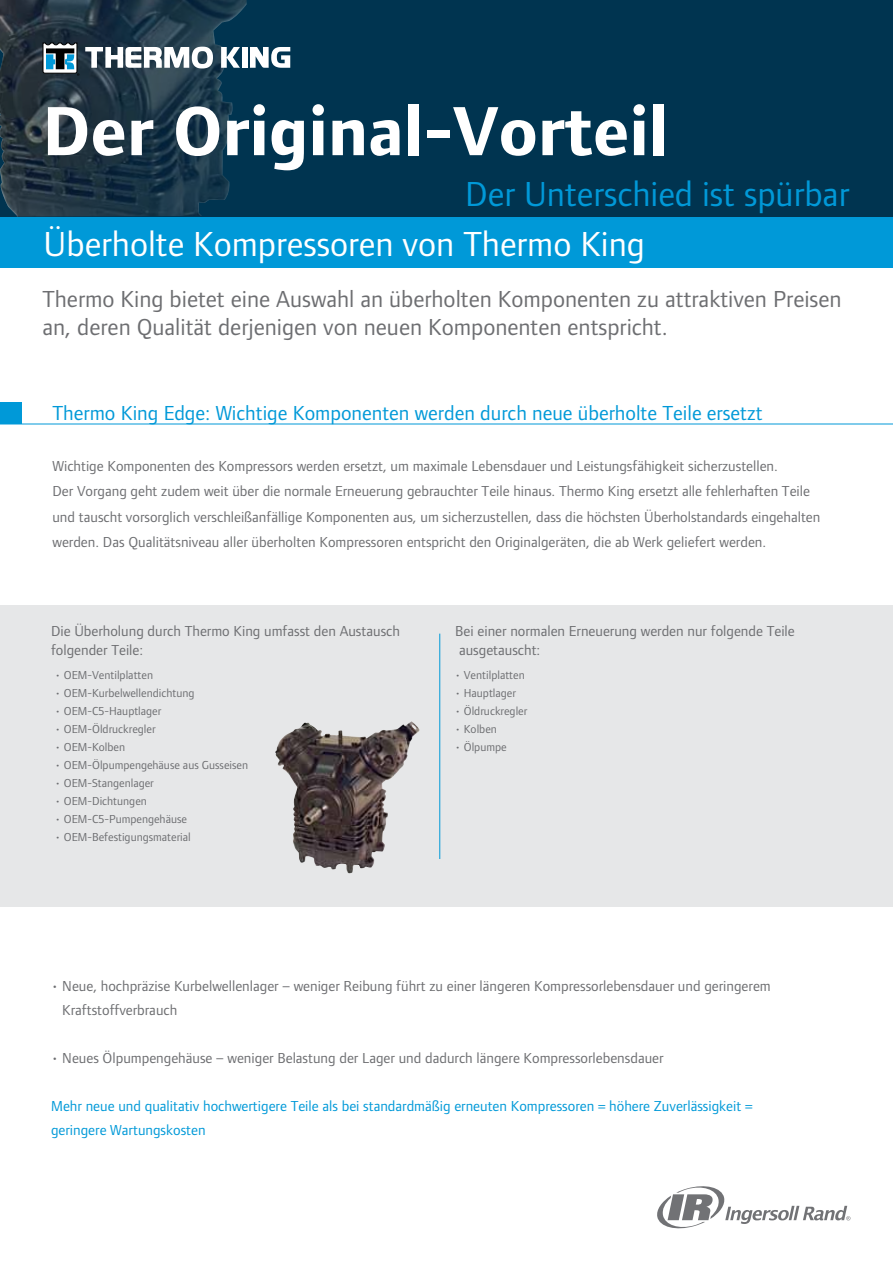
<style>
.page{position:relative;width:893px;height:1263px;background:#fff}
.page>*{position:absolute;margin:0;border:0;box-sizing:border-box;transform-origin:0 0}
.t1{font:700 72px "Foundry Form Sans Blonde";color:#fff}
.t2{font:36px "Foundry Form Sans Blonde";color:#fff}
.t3{font:36px "Foundry Form Sans Blonde";color:#0099d8}
.t4{font:24px/28.5px "Foundry Form Sans Blonde";color:#6d6e71}
.t5{font:21px "Foundry Form Sans Blonde";color:#0099d8}
.t6{font:15px/25.5px "Foundry Form Sans Blonde";color:#6d6e71}
.t7{font:15px/24px "Foundry Form Sans Blonde";color:#0099d8}
.t8{font:12px "Foundry Form Sans Blonde";color:#6d6e71}
</style>
<div class="page">
<div style="left:0;top:197px;width:893px;height:71px;background:#0099d8"></div>
<hr style="left:0;top:424px;width:893px;height:1px;background:#0099d8">
<div style="left:0;top:402px;width:22px;height:22px;background:#0099d8"></div>
<div style="left:0;top:604px;width:893px;height:302px;background:#e6e7e8"></div>
<hr style="left:439px;top:634px;width:1px;height:225px;background:#0099d8">
<div style="left:0;top:0;width:893px;height:217px;background:#003450"></div>
<img style="left:0;top:0;width:247px;height:217px">
<img style="left:275px;top:722px;width:130px;height:151px">
<svg style="left:657px;top:1186px;width:193px;height:43px"></svg>
<svg style="left:43px;top:43px;width:36px;height:33px"></svg>
<svg style="left:85px;top:47px;width:128px;height:21px;background:#aab3b8"></svg>
<svg style="left:221px;top:47px;width:19px;height:21px"></svg>
<div style="left:242px;top:47px;width:5px;height:21px;background:#fff"></div>
<svg style="left:250px;top:47px;width:40px;height:21px"></svg>
<h1 class="t1" style="left:43px;top:91px;width:627px">Der Original-Vorteil</h1>
<h2 class="t3" style="left:465px;top:174px;width:386px">Der Unterschied ist spürbar</h2>
<h2 class="t2" style="left:44px;top:223px;width:603px">Überholte Kompressoren von Thermo King</h2>
<h3 class="t4" style="left:43px;top:284px;width:801px">Thermo King bietet eine Auswahl an überholten Komponenten zu attraktiven Preisen an, deren Qualität derjenigen von neuen Komponenten entspricht.</h3>
<h3 class="t5" style="left:52px;top:401px;width:712px">Thermo King Edge: Wichtige Komponenten werden durch neue überholte Teile ersetzt</h3>
<p class="t6" style="left:52px;top:453px;width:769px">Wichtige Komponenten des Kompressors werden ersetzt, um maximale Lebensdauer und Leistungsfähigkeit sicherzustellen.<br>Der Vorgang geht zudem weit über die normale Erneuerung gebrauchter Teile hinaus. Thermo King ersetzt alle fehlerhaften Teile und tauscht vorsorglich verschleißanfällige Komponenten aus, um sicherzustellen, dass die höchsten Überholstandards eingehalten werden. Das Qualitätsniveau aller überholten Kompressoren entspricht den Originalgeräten, die ab Werk geliefert werden.</p>
<p class="t6" style="left:51px;top:618px;width:350px">Die Überholung durch Thermo King umfasst den Austausch</p>
<p class="t6" style="left:455px;top:618px;width:341px">Bei einer normalen Erneuerung werden nur folgende Teile</p>
<p class="t6" style="left:51px;top:637px;width:94px">folgender Teile:</p>
<p class="t6" style="left:459px;top:637px;width:83px">ausgetauscht:</p>
<p class="t8" style="left:55px;top:668px;width:100px">• OEM-Ventilplatten</p>
<p class="t8" style="left:55px;top:686px;width:141px">• OEM-Kurbelwellendichtung</p>
<p class="t8" style="left:55px;top:704px;width:108px">• OEM-C5-Hauptlager</p>
<p class="t8" style="left:55px;top:722px;width:102px">• OEM-Öldruckregler</p>
<p class="t8" style="left:55px;top:740px;width:72px">• OEM-Kolben</p>
<p class="t8" style="left:55px;top:758px;width:195px">• OEM-Ölpumpengehäuse aus Gusseisen</p>
<p class="t8" style="left:55px;top:776px;width:101px">• OEM-Stangenlager</p>
<p class="t8" style="left:55px;top:794px;width:94px">• OEM-Dichtungen</p>
<p class="t8" style="left:55px;top:812px;width:134px">• OEM-C5-Pumpengehäuse</p>
<p class="t8" style="left:55px;top:830px;width:138px">• OEM-Befestigungsmaterial</p>
<p class="t8" style="left:455px;top:668px;width:71px">• Ventilplatten</p>
<p class="t8" style="left:455px;top:686px;width:63px">• Hauptlager</p>
<p class="t8" style="left:455px;top:704px;width:74px">• Öldruckregler</p>
<p class="t8" style="left:455px;top:722px;width:44px">• Kolben</p>
<p class="t8" style="left:455px;top:740px;width:53px">• Ölpumpe</p>
<p class="t6" style="left:62px;top:974px;width:710px;line-height:24px;text-indent:-11px">• Neue, hochpräzise Kurbelwellenlager – weniger Reibung führt zu einer längeren Kompressorlebensdauer und geringerem<br>Kraftstoffverbrauch</p>
<p class="t6" style="left:51px;top:1045px;width:614px">• Neues Ölpumpengehäuse – weniger Belastung der Lager und dadurch längere Kompressorlebensdauer</p>
<p class="t7" style="left:51px;top:1094px;width:703px">Mehr neue und qualitativ hochwertigere Teile als bei standardmäßig erneuten Kompressoren = höhere Zuverlässigkeit = geringere Wartungskosten</p>
</div>
